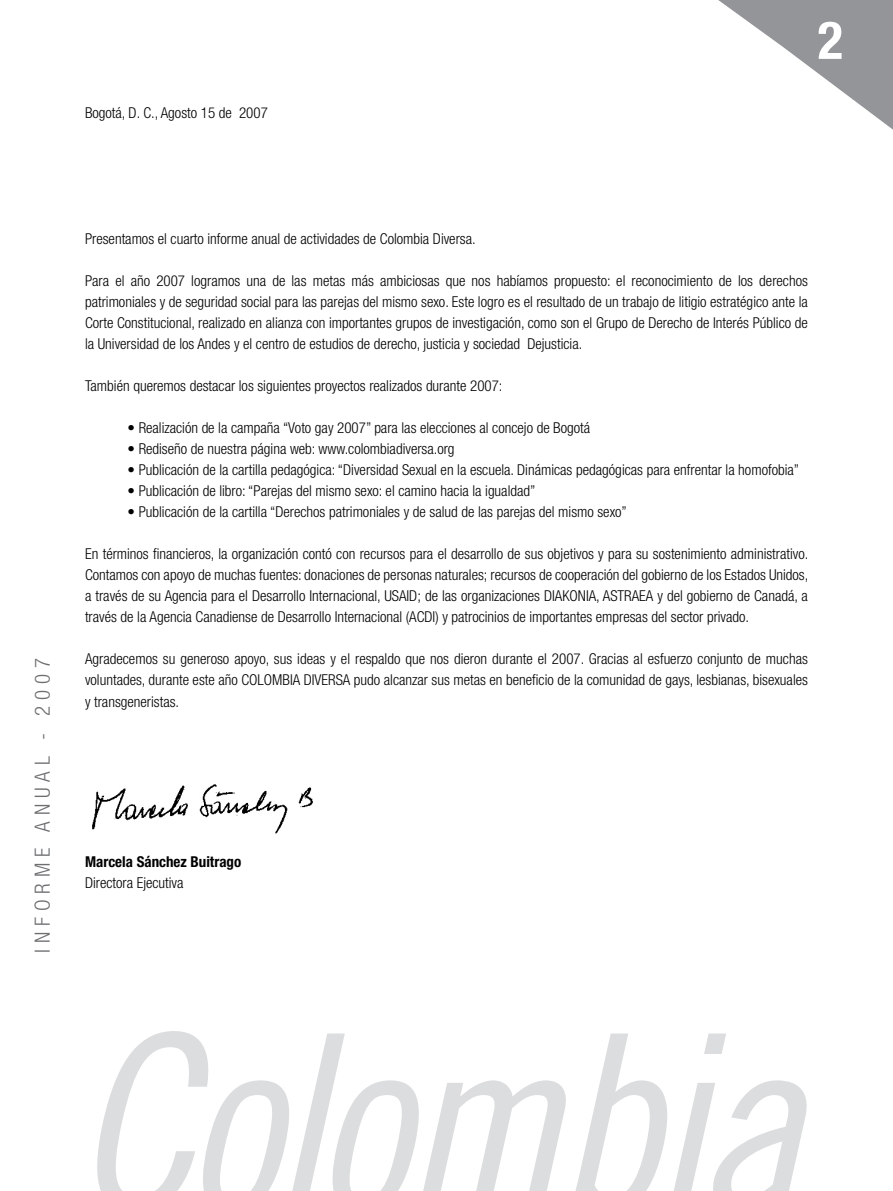
<style>
.page{position:relative;width:893px;height:1191px;background:#fff}
.page>*{position:absolute;margin:0;border:0;box-sizing:border-box;transform-origin:0 0}
.t1{font:700 condensed 52.5px "Helvetica Neue";color:#fff}
.t2{font:300 condensed 21px "Helvetica Neue";letter-spacing:.28em;color:#6d6f71}
.t3{font:300 condensed 15px/21px "Helvetica Neue";color:#000;text-align:justify}
.t4{font:700 condensed 15px "Helvetica Neue";color:#000}
</style>
<div class="page">
<svg style="left:718px;top:0;width:175px;height:130px"></svg>
<svg style="left:97px;top:1031px;width:710px;height:160px"></svg>
<img style="left:92px;top:784px;width:221px;height:50px">
<p class="t3" style="left:85px;top:102px;width:184px">Bogotá, D. C., Agosto 15 de 2007</p>
<h1 class="t1" style="left:818px;top:8px;width:27px">2</h1>
<h2 class="t2" style="left:30px;top:953px;width:297px;rotate:-90deg">INFORME ANUAL - 2007</h2>
<p class="t3" style="left:85px;top:228px;width:392px">Presentamos el cuarto informe anual de actividades de Colombia Diversa.</p>
<p class="t3" style="left:85px;top:270px;width:724px">Para el año 2007 logramos una de las metas más ambiciosas que nos habíamos propuesto: el reconocimiento de los derechos patrimoniales y de seguridad social para las parejas del mismo sexo. Este logro es el resultado de un trabajo de litigio estratégico ante la Corte Constitucional, realizado en alianza con importantes grupos de investigación, como son el Grupo de Derecho de Interés Público de la Universidad de los Andes y el centro de estudios de derecho, justicia y sociedad Dejusticia.</p>
<p class="t3" style="left:85px;top:375px;width:419px">También queremos destacar los siguientes proyectos realizados durante 2007:</p>
<p class="t3" style="left:128px;top:417px;width:464px">• Realización de la campaña “Voto gay 2007” para las elecciones al concejo de Bogotá</p>
<p class="t3" style="left:128px;top:438px;width:329px">• Rediseño de nuestra página web: www.colombiadiversa.org</p>
<p class="t3" style="left:128px;top:459px;width:673px">• Publicación de la cartilla pedagógica: “Diversidad Sexual en la escuela. Dinámicas pedagógicas para enfrentar la homofobia”</p>
<p class="t3" style="left:128px;top:480px;width:409px">• Publicación de libro: “Parejas del mismo sexo: el camino hacia la igualdad”</p>
<p class="t3" style="left:128px;top:501px;width:501px">• Publicación de la cartilla “Derechos patrimoniales y de salud de las parejas del mismo sexo”</p>
<p class="t3" style="left:85px;top:543px;width:725px">En términos financieros, la organización contó con recursos para el desarrollo de sus objetivos y para su sostenimiento administrativo.<br>Contamos con apoyo de muchas fuentes: donaciones de personas naturales; recursos de cooperación del gobierno de los Estados Unidos, a través de su Agencia para el Desarrollo Internacional, USAID; de las organizaciones DIAKONIA, ASTRAEA y del gobierno de Canadá, a través de la Agencia Canadiense de Desarrollo Internacional (ACDI) y patrocinios de importantes empresas del sector privado.</p>
<p class="t3" style="left:85px;top:648px;width:724px">Agradecemos su generoso apoyo, sus ideas y el respaldo que nos dieron durante el 2007. Gracias al esfuerzo conjunto de muchas voluntades, durante este año COLOMBIA DIVERSA pudo alcanzar sus metas en beneficio de la comunidad de gays, lesbianas, bisexuales y transgeneristas.</p>
<p class="t4" style="left:85px;top:852px;width:158px">Marcela Sánchez Buitrago</p>
<p class="t3" style="left:85px;top:872px;width:100px">Directora Ejecutiva</p>
</div>
